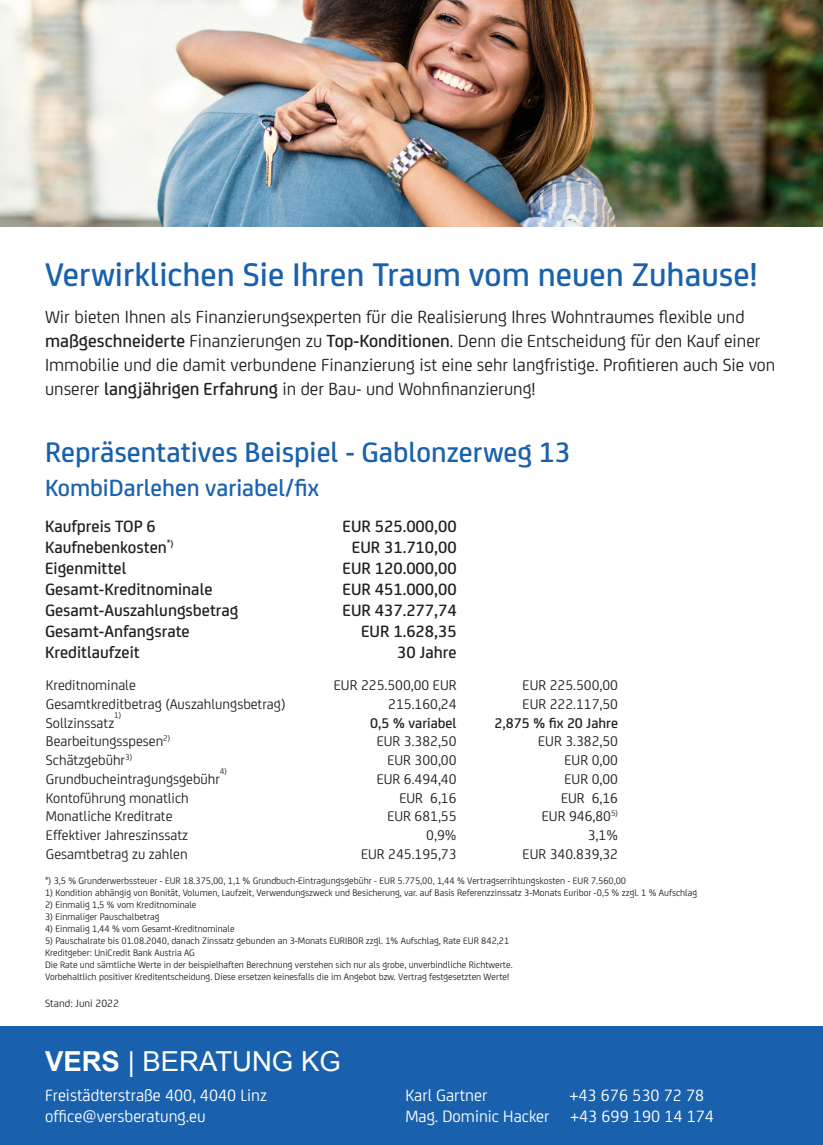
<style>
.page{position:relative;width:823px;height:1145px;background:#fff}
.page>*{position:absolute;margin:0;border:0;box-sizing:border-box;transform-origin:0 0}
.t1{font:500 35px "FS Joey";color:#1961ad}
.t2{font:500 30px "FS Joey";color:#1961ad}
.t3{font:27.5px "Arial";color:#fff}
.t4{font:500 25px "FS Joey";color:#1961ad}
.t5{font:18.75px/23.8px "FS Joey";color:#231f20}
.t6{font:500 17.5px "Uni Credit";color:#231f20}
.t7{font:17.5px "Uni Credit";color:#fff}
.t8{font:15px/18.8px "FS Joey";color:#231f20;text-align:right}
.t9{font:500 15px "FS Joey";color:#231f20}
.t10{font:11.25px "FS Joey";color:#231f20}
.t11{font:10px "FS Joey";color:#231f20}
.t12{font:8.75px "FS Joey";color:#231f20}
.s1{font-weight:500}
.s2{font-weight:700}
</style>
<div class="page">
<div style="left:0;top:1026px;width:822px;height:118px;background:#1961ad"></div>
<img style="left:0;top:0;width:822px;height:227px">
<p class="t1" style="left:45px;top:249px;width:713px">Verwirklichen Sie Ihren Traum vom neuen Zuhause!</p>
<p class="t5" style="left:45px;top:304px;width:700px">Wir bieten Ihnen als Finanzierungsexperten für die Realisierung Ihres Wohntraumes flexible und</p>
<p class="t5" style="left:45px;top:328px;width:731px"><span class="s1">maßgeschneiderte</span> Finanzierungen zu <span class="s1">Top-Konditionen</span>. Denn die Entscheidung für den Kauf einer<br>Immobilie und die damit verbundene Finanzierung ist eine sehr langfristige. Profitieren auch Sie von unserer <span class="s1">langjährigen Erfahrung</span> in der Bau- und Wohnfinanzierung!</p>
<p class="t2" style="left:45px;top:430px;width:527px">Repräsentatives Beispiel - Gablonzerweg 13</p>
<p class="t4" style="left:45px;top:470px;width:275px">KombiDarlehen variabel/fix</p>
<p class="t6" style="left:45px;top:513px;width:112px">Kaufpreis TOP 6</p>
<p class="t6" style="left:45px;top:534px;width:130px">Kaufnebenkosten<sup>*)</sup></p>
<p class="t6" style="left:45px;top:555px;width:83px">Eigenmittel</p>
<p class="t6" style="left:45px;top:576px;width:169px">Gesamt-Kreditnominale</p>
<p class="t6" style="left:45px;top:597px;width:195px">Gesamt-Auszahlungsbetrag</p>
<p class="t6" style="left:45px;top:618px;width:146px">Gesamt-Anfangsrate</p>
<p class="t6" style="left:45px;top:639px;width:96px">Kreditlaufzeit</p>
<p class="t8" style="left:46px;top:675px;width:91px">Kreditnominale</p>
<p class="t8" style="left:46px;top:693px;width:241px">Gesamtkreditbetrag (Auszahlungsbetrag)</p>
<p class="t8" style="left:46px;top:712px;width:70px">Sollzinssatz</p>
<p class="t12" style="left:114px;top:708px;width:9px">1)</p>
<p class="t8" style="left:46px;top:731px;width:126px">Bearbeitungsspesen<sup>2)</sup></p>
<p class="t8" style="left:46px;top:750px;width:88px">Schätzgebühr<sup>3)</sup></p>
<p class="t8" style="left:46px;top:768px;width:175px">Grundbucheintragungsgebühr</p>
<p class="t12" style="left:220px;top:764px;width:9px">4)</p>
<p class="t8" style="left:46px;top:787px;width:144px">Kontoführung monatlich</p>
<p class="t8" style="left:46px;top:806px;width:128px">Monatliche Kreditrate</p>
<p class="t8" style="left:46px;top:825px;width:143px">Effektiver Jahreszinssatz</p>
<p class="t8" style="left:46px;top:843px;width:143px">Gesamtbetrag zu zahlen</p>
<p class="t6" style="left:342px;top:513px;width:116px">EUR 525.000,00</p>
<p class="t6" style="left:351px;top:534px;width:106px">EUR 31.710,00</p>
<p class="t6" style="left:342px;top:555px;width:116px">EUR 120.000,00</p>
<p class="t6" style="left:342px;top:576px;width:116px">EUR 451.000,00</p>
<p class="t6" style="left:342px;top:597px;width:116px">EUR 437.277,74</p>
<p class="t6" style="left:361px;top:618px;width:97px">EUR 1.628,35</p>
<p class="t6" style="left:397px;top:639px;width:61px">30 Jahre</p>
<p class="t8" style="left:334px;top:675px;width:124px">EUR 225.500,00 EUR<br>215.160,24</p>
<p class="t9" style="left:370px;top:711px;width:88px">0,5 % variabel</p>
<p class="t8" style="left:376px;top:731px;width:81px">EUR 3.382,50</p>
<p class="t8" style="left:387px;top:750px;width:71px">EUR 300,00</p>
<p class="t8" style="left:376px;top:768px;width:81px">EUR 6.494,40</p>
<p class="t8" style="left:399px;top:787px;width:59px">EUR 6,16</p>
<p class="t8" style="left:387px;top:806px;width:71px">EUR 681,55</p>
<p class="t8" style="left:426px;top:825px;width:32px">0,9%</p>
<p class="t8" style="left:361px;top:843px;width:97px">EUR 245.195,73</p>
<p class="t8" style="left:522px;top:675px;width:97px">EUR 225.500,00</p>
<p class="t8" style="left:522px;top:693px;width:97px">EUR 222.117,50</p>
<p class="t9" style="left:494px;top:711px;width:125px">2,875 % fix 20 Jahre</p>
<p class="t8" style="left:538px;top:731px;width:81px">EUR 3.382,50</p>
<p class="t8" style="left:564px;top:750px;width:55px">EUR 0,00</p>
<p class="t8" style="left:564px;top:768px;width:55px">EUR 0,00</p>
<p class="t8" style="left:560px;top:787px;width:59px">EUR 6,16</p>
<p class="t8" style="left:541px;top:806px;width:78px">EUR 946,80<sup>5)</sup></p>
<p class="t8" style="left:587px;top:825px;width:32px">3,1%</p>
<p class="t8" style="left:522px;top:843px;width:97px">EUR 340.839,32</p>
<p class="t11" style="left:45px;top:873px;width:582px">*) 3,5 % Grunderwerbssteuer - EUR 18.375,00, 1,1 % Grundbuch-Eintragungsgebühr - EUR 5.775,00, 1,44 % Vertragserrihtungskosten - EUR 7.560,00</p>
<p class="t11" style="left:45px;top:885px;width:653px">1) Kondition abhängig von Bonität, Volumen, Laufzeit, Verwendungszweck und Besicherung, var. auf Basis Referenzzinssatz 3-Monats Euribor -0,5 % zzgl. 1 % Aufschlag</p>
<p class="t11" style="left:45px;top:897px;width:153px">2) Einmalig 1,5 % vom Kreditnominale</p>
<p class="t11" style="left:45px;top:909px;width:116px">3) Einmaliger Pauschalbetrag</p>
<p class="t11" style="left:45px;top:921px;width:191px">4) Einmalig 1,44 % vom Gesamt-Kreditnominale</p>
<p class="t11" style="left:45px;top:933px;width:465px">5) Pauschalrate bis 01.08.2040, danach Zinssatz gebunden an 3-Monats EURIBOR zzgl. 1% Aufschlag, Rate EUR 842,21</p>
<p class="t11" style="left:45px;top:945px;width:151px">Kreditgeber: UniCredit Bank Austria AG</p>
<p class="t11" style="left:45px;top:957px;width:469px">Die Rate und sämtliche Werte in der beispielhaften Berechnung verstehen sich nur als grobe, unverbindliche Richtwerte.</p>
<p class="t11" style="left:45px;top:969px;width:465px">Vorbehaltlich positiver Kreditentscheidung. Diese ersetzen keinesfalls die im Angebot bzw. Vertrag festgesetzten Werte!</p>
<p class="t10" style="left:45px;top:995px;width:75px">Stand: Juni 2022</p>
<p class="t3" style="left:45px;top:1043px;width:297px"><span class="s2">VERS</span> | BERATUNG KG</p>
<p class="t7" style="left:45px;top:1082px;width:223px">Freistädterstraße 400, 4040 Linz</p>
<p class="t7" style="left:405px;top:1082px;width:83px">Karl Gartner</p>
<p class="t7" style="left:569px;top:1082px;width:136px">+43 676 530 72 78</p>
<p class="t7" style="left:45px;top:1103px;width:162px">office@versberatung.eu</p>
<p class="t7" style="left:405px;top:1103px;width:310px">Mag. Dominic Hacker +43 699 190 14 174</p>
</div>
